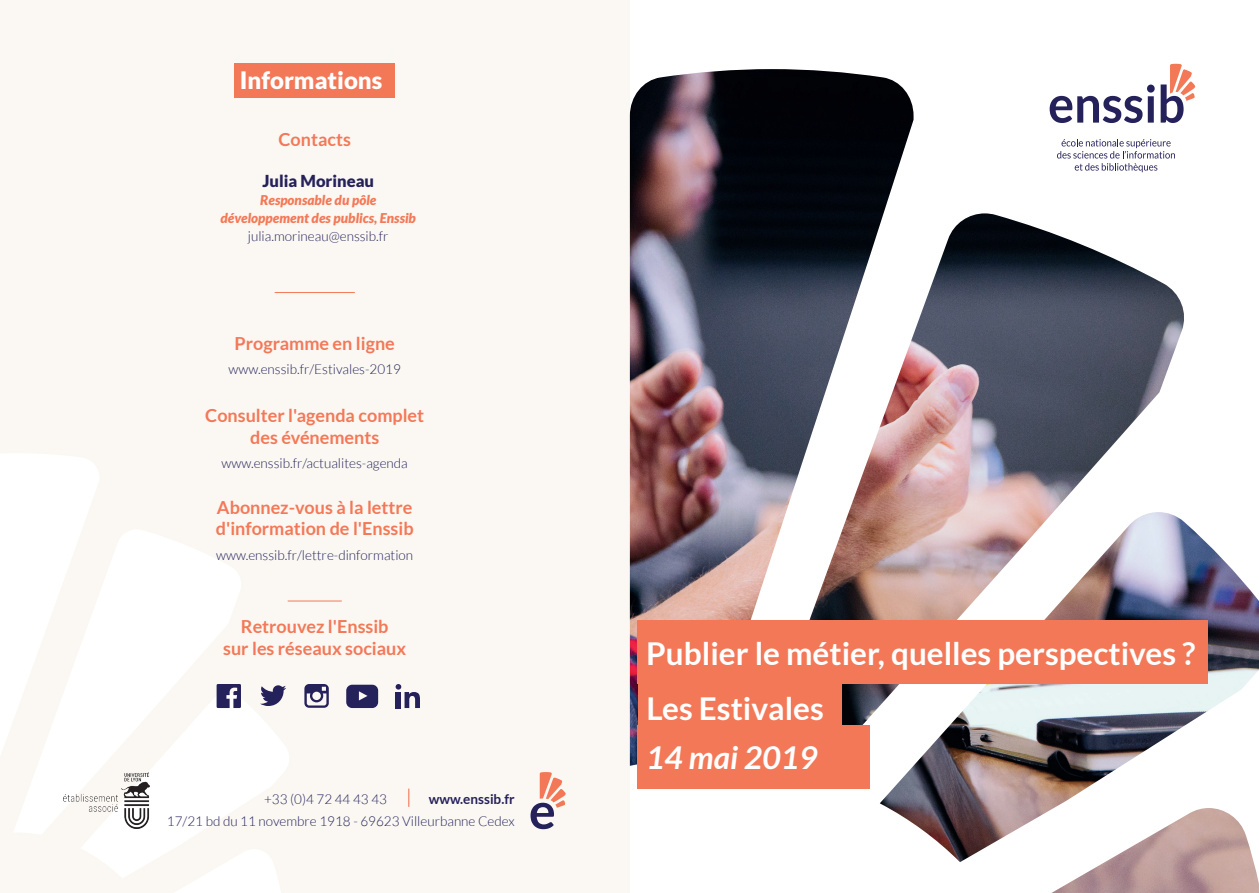
<style>
.page{position:relative;width:1259px;height:893px;background:#fff}
.page>*{position:absolute;margin:0;border:0;box-sizing:border-box;transform-origin:0 0}
.t1{font:700 31.5px "Lato";color:#fff}
.t2{font:italic 700 31.5px "Lato";color:#fff}
.t3{font:900 24px "Lato";color:#fff}
.t4{font:700 18px/21.6px "Lato";color:#f37857;text-align:center}
.t5{font:900 16.5px "Lato";color:#25215a}
.t6{font:300 13.5px "Lato";color:#25215a}
.t7{font:italic 900 13.5px/18px "Lato";color:#f37857;text-align:center}
.t8{font:700 13.5px "Lato";color:#25215a}
</style>
<div class="page">
<div style="left:0;top:0;width:629px;height:893px;background:#fbf8f3"></div>
<img style="left:630px;top:69px;width:629px;height:824px">
<div style="left:638px;top:620px;width:570px;height:64px;background:#f37857"></div>
<div style="left:638px;top:725px;width:232px;height:64px;background:#f37857"></div>
<svg style="left:0;top:454px;width:291px;height:439px"></svg>
<svg style="left:304px;top:684px;width:25px;height:24px"></svg>
<svg style="left:395px;top:684px;width:25px;height:24px"></svg>
<svg style="left:346px;top:685px;width:32px;height:23px"></svg>
<svg style="left:408px;top:789px;width:1px;height:18px"></svg>
<div style="left:234px;top:64px;width:161px;height:34px;background:#f37857"></div>
<hr style="left:275px;top:292px;width:80px;height:1px;background:#f37857">
<hr style="left:288px;top:601px;width:54px;height:1px;background:#f37857">
<div style="left:638px;top:675px;width:203px;height:64px;background:#f37857"></div>
<svg style="left:530px;top:772px;width:36px;height:57px"></svg>
<img style="left:63px;top:772px;width:87px;height:57px">
<svg style="left:1057px;top:139px;width:118px;height:33px"></svg>
<svg style="left:1049px;top:85px;width:105px;height:38px"></svg>
<svg style="left:1160px;top:64px;width:35px;height:59px"></svg>
<h2 class="t3" style="left:240px;top:66px;width:144px">Informations</h2>
<h3 class="t4" style="left:278px;top:129px;width:74px">Contacts</h3>
<p class="t5" style="left:262px;top:171px;width:113px">Julia Morineau</p>
<p class="t7" style="left:220px;top:191px;width:197px">Responsable du pôle développement des publics, Enssib</p>
<p class="t6" style="left:248px;top:229px;width:142px">julia.morineau@enssib.fr</p>
<h3 class="t4" style="left:234px;top:332px;width:162px">Programme en ligne</h3>
<p class="t6" style="left:228px;top:362px;width:174px">www.enssib.fr/Estivales-2019</p>
<h3 class="t4" style="left:205px;top:404px;width:220px">Consulter l'agenda complet des événements</h3>
<p class="t6" style="left:221px;top:456px;width:188px">www.enssib.fr/actualites-agenda</p>
<h3 class="t4" style="left:216px;top:496px;width:199px;text-align:left">Abonnez-vous à la lettre d'information de l'Enssib</h3>
<p class="t6" style="left:216px;top:548px;width:198px">www.enssib.fr/lettre-dinformation</p>
<h3 class="t4" style="left:223px;top:616px;width:184px">Retrouvez l'Enssib<br>sur les réseaux sociaux</h3>
<p class="t6" style="left:264px;top:792px;width:124px">+33 (0)4 72 44 43 43</p>
<p class="t8" style="left:429px;top:791px;width:87px">www.enssib.fr</p>
<p class="t6" style="left:167px;top:814px;width:349px">17/21 bd du 11 novembre 1918 - 69623 Villeurbanne Cedex</p>
<h1 class="t1" style="left:646px;top:635px;width:550px">Publier le métier, quelles perspectives ?</h1>
<h1 class="t1" style="left:646px;top:690px;width:179px">Les Estivales</h1>
<h1 class="t2" style="left:646px;top:740px;width:173px">14 mai 2019</h1>
</div>
